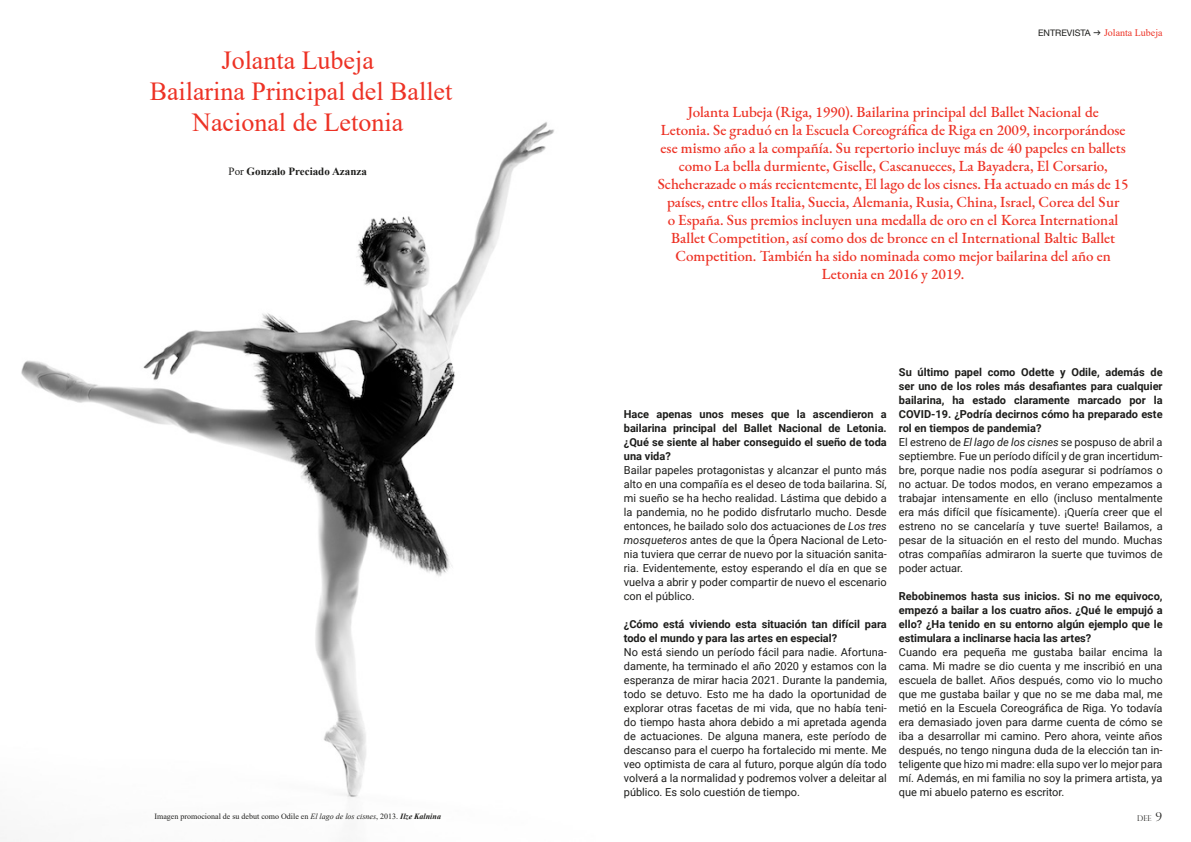
<style>
.page{position:relative;width:1191px;height:842px;background:#fff}
.page>*{position:absolute;margin:0;border:0;box-sizing:border-box;transform-origin:0 0}
.t1{font:26px/31.2px "Times New Roman";color:#ed3225;text-align:center}
.t2{font:15px/18px "EB Garamond";color:#ed3225;text-align:center}
.t3{font:11px/14px "Roboto";color:#1d1d1b;text-align:justify}
.t4{font:700 11px/14px "Roboto";color:#1d1d1b;text-align:justify}
.t5{font:700 11px "Times New Roman";color:#1d1d1b}
.t6{font:10px "Times New Roman";color:#ed3225}
.t7{font:8px "Times New Roman";color:#1d1d1b}
.t8{font:300 8px "Perpetua Titling";color:#1d1d1b}
.s1{font-weight:400}
.s2{font-style:italic}
.s3{font-weight:700;font-style:italic}
.s4{font-family:"Helvetica Neue LT Std";font-size:9px;color:#1d1d1b}
.s5{font-family:"Sharp Grotesk Book 20";font-size:9px;color:#1d1d1b}
.s6{font-weight:700}
.s7{font-size:12px}
</style>
<div class="page">
<img style="left:0;top:122px;width:554px;height:717px">
<h1 class="t1" style="left:150px;top:43px;width:304px">Jolanta Lubeja<br>Bailarina Principal del Ballet<br>Nacional de Letonia</h1>
<p class="t5" style="left:229px;top:163px;width:140px"><span class="s1">Por</span> Gonzalo Preciado Azanza</p>
<p class="t7" style="left:154px;top:811px;width:288px">Imagen promocional de su debut como Odile en <span class="s2">El lago de los cisnes</span>, 2013. <span class="s3">Ilze Kalnina</span></p>
<p class="t6" style="left:1038px;top:25px;width:126px"><span class="s4">ENTREVISTA</span> <span class="s5">→</span> Jolanta Lubeja</p>
<p class="t2" style="left:657px;top:103px;width:472px">Jolanta Lubeja (Riga, 1990). Bailarina principal del Ballet Nacional de<br>Letonia. Se graduó en la Escuela Coreográfica de Riga en 2009, incorporándose ese mismo año a la compañía. Su repertorio incluye más de 40 papeles en ballets como La bella durmiente, Giselle, Cascanueces, La Bayadera, El Corsario, Scheherazade o más recientemente, El lago de los cisnes. Ha actuado en más de 15 países, entre ellos Italia, Suecia, Alemania, Rusia, China, Israel, Corea del Sur<br>o España. Sus premios incluyen una medalla de oro en el Korea International Ballet Competition, así como dos de bronce en el International Baltic Ballet Competition. También ha sido nominada como mejor bailarina del año en Letonia en 2016 y 2019.</p>
<p class="t4" style="left:624px;top:406px;width:264px">Hace apenas unos meses que la ascendieron a bailarina principal del Ballet Nacional de Letonia. ¿Qué se siente al haber conseguido el sueño de toda una vida?</p>
<p class="t3" style="left:624px;top:462px;width:264px">Bailar papeles protagonistas y alcanzar el punto más alto en una compañía es el deseo de toda bailarina. Sí, mi sueño se ha hecho realidad. Lástima que debido a la pandemia, no he podido disfrutarlo mucho. Desde entonces, he bailado solo dos actuaciones de <span class="s2">Los tres mosqueteros</span> antes de que la Ópera Nacional de Leto&shy;nia tuviera que cerrar de nuevo por la situación sanita&shy;ria. Evidentemente, estoy esperando el día en que se vuelva a abrir y poder compartir de nuevo el escenario con el público.</p>
<p class="t4" style="left:624px;top:616px;width:264px">¿Cómo está viviendo esta situación tan difícil para todo el mundo y para las artes en especial?</p>
<p class="t3" style="left:624px;top:644px;width:264px">No está siendo un período fácil para nadie. Afortuna&shy;damente, ha terminado el año 2020 y estamos con la esperanza de mirar hacia 2021. Durante la pandemia, todo se detuvo. Esto me ha dado la oportunidad de explorar otras facetas de mi vida, que no había teni&shy;do tiempo hasta ahora debido a mi apretada agenda de actuaciones. De alguna manera, este período de descanso para el cuerpo ha fortalecido mi mente. Me veo optimista de cara al futuro, porque algún día todo volverá a la normalidad y podremos volver a deleitar al público. Es solo cuestión de tiempo.</p>
<p class="t3" style="left:899px;top:364px;width:265px;text-align:left"><span class="s6">Su último papel como Odette y Odile, además de ser uno de los roles más desafiantes para cualquier bailarina, ha estado claramente marcado por la COVID-19. ¿Podría decirnos cómo ha preparado este rol en tiempos de pandemia?<br></span>El estreno de <span class="s2">El lago de los cisnes</span> se pospuso de abril a septiembre. Fue un período difícil y de gran incertidum&shy;bre, porque nadie nos podía asegurar si podríamos o no actuar. De todos modos, en verano empezamos a trabajar intensamente en ello (incluso mentalmente era más difícil que físicamente). ¡Quería creer que el estreno no se cancelaría y tuve suerte! Bailamos, a pesar de la situación en el resto del mundo. Muchas otras compañías admiraron la suerte que tuvimos de poder actuar.</p>
<p class="t4" style="left:899px;top:588px;width:265px">Rebobinemos hasta sus inicios. Si no me equivoco, empezó a bailar a los cuatro años. ¿Qué le empujó a ello? ¿Ha tenido en su entorno algún ejemplo que le estimulara a inclinarse hacia las artes?</p>
<p class="t3" style="left:899px;top:644px;width:265px">Cuando era pequeña me gustaba bailar encima la cama. Mi madre se dio cuenta y me inscribió en una escuela de ballet. Años después, como vio lo mucho que me gustaba bailar y que no se me daba mal, me metió en la Escuela Coreográfica de Riga. Yo todavía era demasiado joven para darme cuenta de cómo se iba a desarrollar mi camino. Pero ahora, veinte años después, no tengo ninguna duda de la elección tan in&shy;teligente que hizo mi madre: ella supo ver lo mejor para mí. Además, en mi familia no soy la primera artista, ya que mi abuelo paterno es escritor.</p>
<p class="t8" style="left:1137px;top:813px;width:27px">DEE <span class="s7">9</span></p>
</div>
